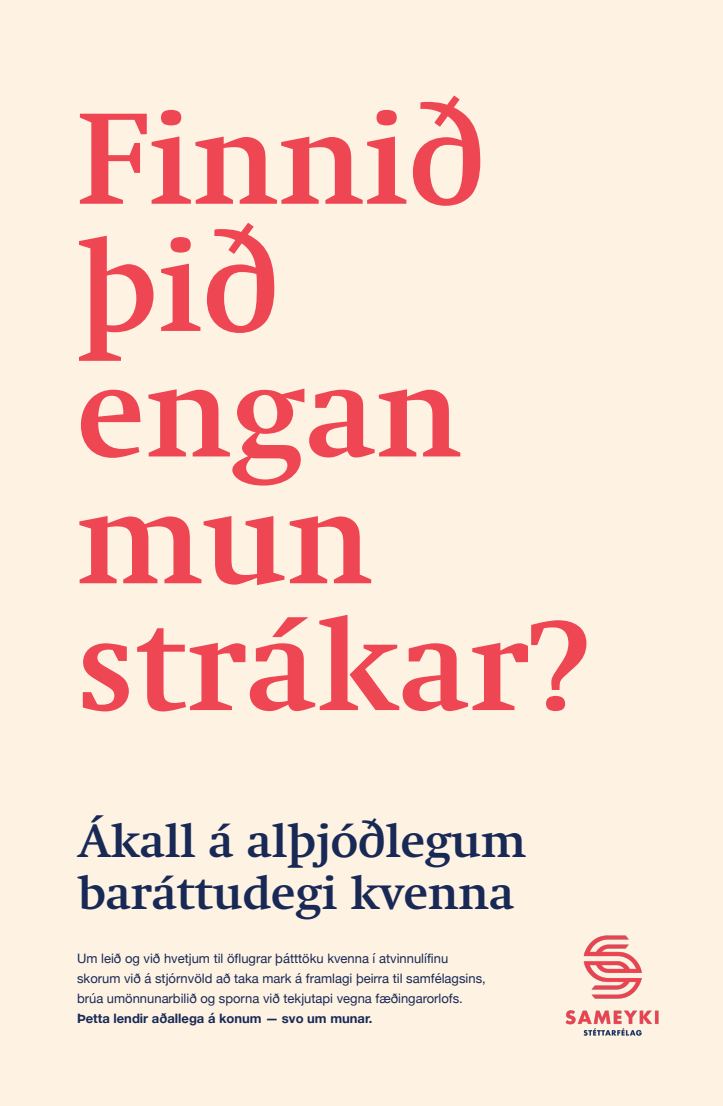
<style>
.page{position:relative;width:723px;height:1106px;background:#fef2e3}
.page>*{position:absolute;margin:0;border:0;box-sizing:border-box;transform-origin:0 0}
.t1{font:700 127.1px/126.5px "Swift";letter-spacing:.01em;color:#ef4653}
.t2{font:700 45.7px/51.7px "Swift";color:#192956}
.t3{font:13px/20px "Helvetica Neue";color:#192956}
.t4{font:700 13px "Helvetica Neue";color:#192956}
</style>
<div class="page">
<img style="left:565px;top:935px;width:94px;height:101px">
<h1 class="t1" style="left:77px;top:97px;width:513px">Finnið þið engan mun strákar?</h1>
<h2 class="t2" style="left:78px;top:815px;width:450px">Ákall á alþjóðlegum baráttudegi kvenna</h2>
<p class="t3" style="left:77px;top:949px;width:410px">Um leið og við hvetjum til öflugrar þátttöku kvenna í atvinnulífinu skorum við á stjórnvöld að taka mark á framlagi þeirra til samfélagsins, brúa umönnunarbilið og sporna við tekjutapi vegna fæðingarorlofs.</p>
<p class="t4" style="left:77px;top:1008px;width:297px">Þetta lendir aðallega á konum — svo um munar.</p>
</div>
